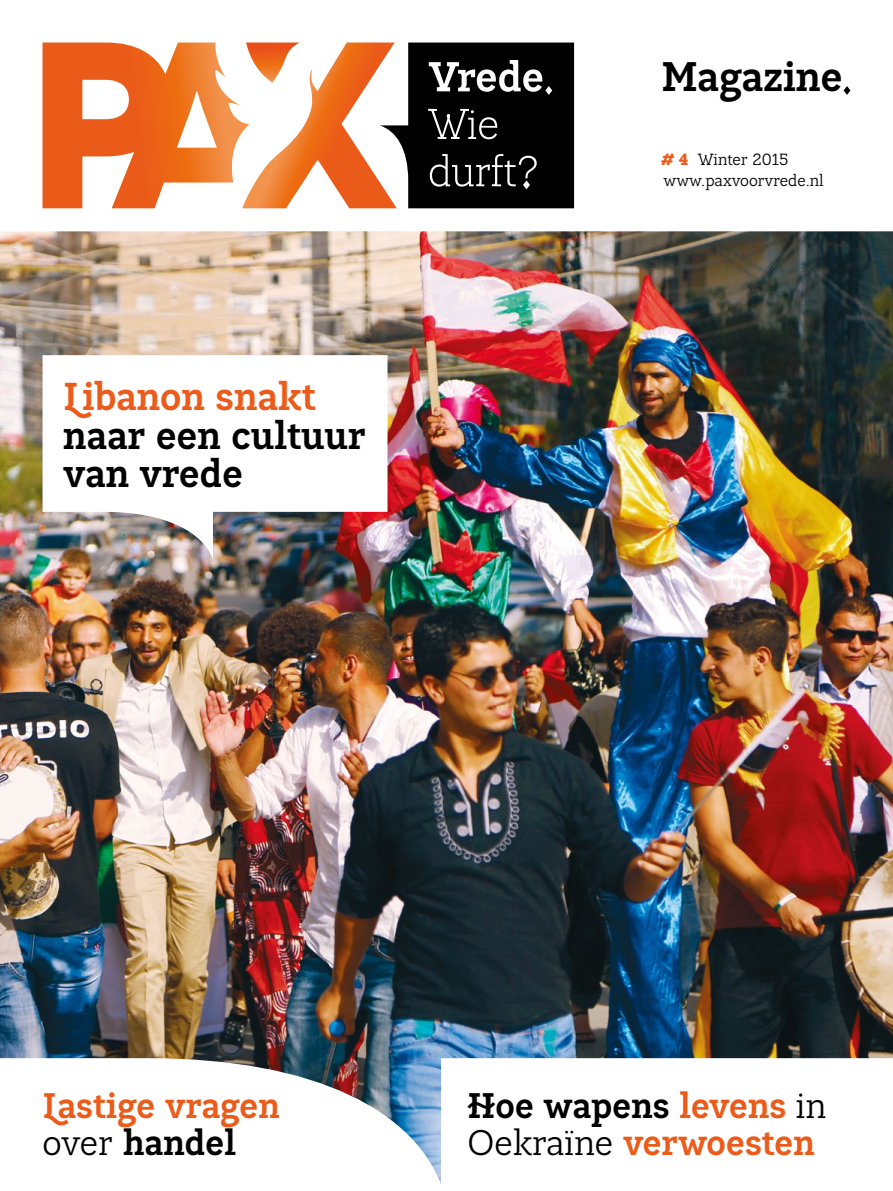
<style>
.page{position:relative;width:893px;height:1191px;background:#fff}
.page>*{position:absolute;margin:0;border:0;box-sizing:border-box;transform-origin:0 0}
.t1{font:700 41.85px "Lean OFY";color:#000}
.t2{font:700 39.45px/38.5px "Lean OFY";color:#000}
.t3{font:700 39.45px "Lean OFY";color:#eb5b1a}
.t4{font:700 36px/37.5px "Lean OFY";color:#eb5b1a}
.t5{font:16.5px/21px "Lean OFY";color:#000}
.s1{font-weight:900;color:#eb5b1a}
.s2{font-weight:400;color:#000}
.s3{color:#000}
</style>
<div class="page">
<img style="left:0;top:231px;width:893px;height:953px">
<svg style="left:843px;top:86px;width:7px;height:9px"></svg>
<svg style="left:43px;top:43px;width:531px;height:165px"></svg>
<img style="left:43px;top:355px;width:344px;height:204px">
<p class="t3" style="left:63px;top:372px;width:254px">Libanon snakt</p>
<p class="t2" style="left:63px;top:416px;width:304px">naar een cultuur van vrede</p>
<p class="t1" style="left:661px;top:51px;width:183px">Magazine</p>
<p class="t5" style="left:661px;top:149px;width:164px"><span class="s1"># 4</span> Winter 2015 www.paxvoorvrede.nl</p>
<p class="t4" style="left:43px;top:1086px;width:239px">Lastige vragen <span class="s2">over</span> <span class="s3">handel</span></p>
<p class="t4" style="left:468px;top:1086px;width:360px"><span class="s3">Hoe wapens</span> levens <span class="s2">in<br>Oekraïne</span> verwoesten</p>
</div>
